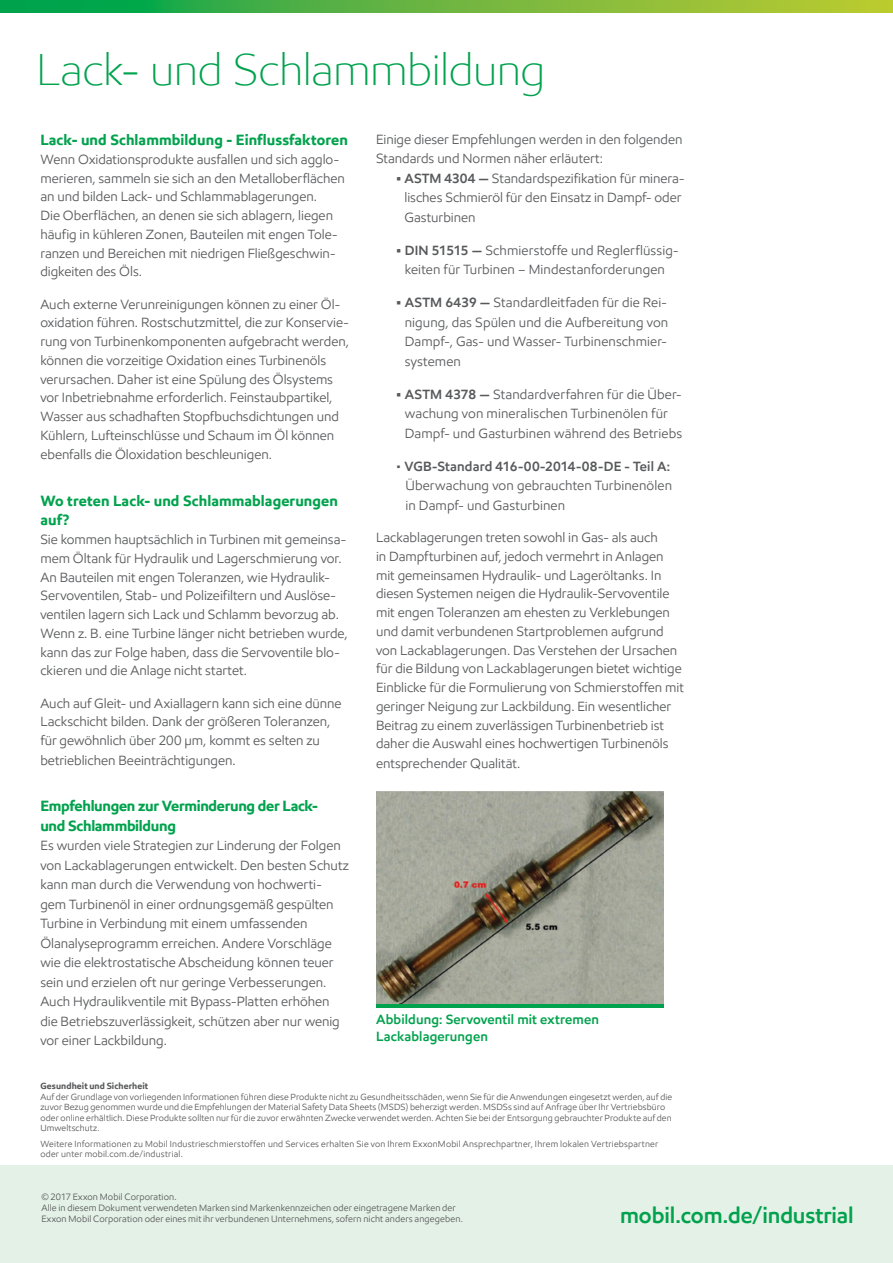
<style>
.page{position:relative;width:893px;height:1263px;background:#fff}
.page>*{position:absolute;margin:0;border:0;box-sizing:border-box;transform-origin:0 0}
.t1{font:300 45px "E Mprint";letter-spacing:-.015em;color:#00a24d}
.t2{font:600 22.5px "E Mprint";letter-spacing:-.005em;color:#00a24d}
.t3{font:700 15px/19.5px "E Mprint";letter-spacing:.005em;color:#00a24d}
.t4{font:700 15px/19.5px "E Mprint";letter-spacing:-.02em;color:#00a24d}
.t5{font:13.5px/18.8px "E Mprint";color:#58595b}
.t6{font:600 13.5px/16.5px "E Mprint";letter-spacing:.01em;color:#00a24d}
.t7{font:9.3px/10.8px "E Mprint";letter-spacing:.01em;color:#58595b}
.t8{font:9px/10.5px "E Mprint";letter-spacing:.015em;color:#58595b}
.t9{font:700 9px "E Mprint";letter-spacing:.01em;color:#58595b}
.s1{font-weight:600}
</style>
<div class="page">
<svg style="left:0;top:0;width:893px;height:13px;background:#62b540"></svg>
<div style="left:0;top:1165px;width:893px;height:98px;background:#e4f1e6"></div>
<img style="left:376px;top:791px;width:287px;height:213px">
<hr style="left:376px;top:1004px;width:287px;height:3px;background:#00a24d">
<h1 class="t1" style="left:37px;top:42px;width:510px">Lack- und Schlammbildung</h1>
<p class="t3" style="left:40px;top:130px;width:309px">Lack- und Schlammbildung - Einflussfaktoren</p>
<p class="t5" style="left:40px;top:150px;width:306px">Wenn Oxidationsprodukte ausfallen und sich agglo&shy;merieren, sammeln sie sich an den Metalloberflächen an und bilden Lack- und Schlammablagerungen.<br>Die Oberflächen, an denen sie sich ablagern, liegen häufig in kühleren Zonen, Bauteilen mit engen Tole&shy;ranzen und Bereichen mit niedrigen Fließgeschwin&shy;digkeiten des Öls.</p>
<p class="t5" style="left:40px;top:294px;width:310px">Auch externe Verunreinigungen können zu einer Öl&shy;oxidation führen. Rostschutzmittel, die zur Konservie&shy;rung von Turbinenkomponenten aufgebracht werden, können die vorzeitige Oxidation eines Turbinenöls verursachen. Daher ist eine Spülung des Ölsystems vor Inbetriebnahme erforderlich. Feinstaubpartikel, Wasser aus schadhaften Stopfbuchsdichtungen und Kühlern, Lufteinschlüsse und Schaum im Öl können ebenfalls die Öloxidation beschleunigen.</p>
<p class="t3" style="left:40px;top:491px;width:299px">Wo treten Lack- und Schlammablagerungen auf?</p>
<p class="t5" style="left:40px;top:530px;width:309px">Sie kommen hauptsächlich in Turbinen mit gemeinsa&shy;mem Öltank für Hydraulik und Lagerschmierung vor.<br>An Bauteilen mit engen Toleranzen, wie Hydraulik-Servoventilen, Stab- und Polizeifiltern und Auslöse&shy;ventilen lagern sich Lack und Schlamm bevorzug ab.<br>Wenn z. B. eine Turbine länger nicht betrieben wurde, kann das zur Folge haben, dass die Servoventile blo&shy;ckieren und die Anlage nicht startet.</p>
<p class="t5" style="left:40px;top:693px;width:303px">Auch auf Gleit- und Axiallagern kann sich eine dünne Lackschicht bilden. Dank der größeren Toleranzen, für gewöhnlich über 200 µm, kommt es selten zu betrieblichen Beeinträchtigungen.</p>
<p class="t4" style="left:40px;top:796px;width:279px">Empfehlungen zur Verminderung der Lack&shy;und Schlammbildung</p>
<p class="t5" style="left:40px;top:836px;width:310px;line-height:19.5px">Es wurden viele Strategien zur Linderung der Folgen von Lackablagerungen entwickelt. Den besten Schutz kann man durch die Verwendung von hochwerti&shy;gem Turbinenöl in einer ordnungsgemäß gespülten Turbine in Verbindung mit einem umfassenden Ölanalyseprogramm erreichen. Andere Vorschläge wie die elektrostatische Abscheidung können teuer sein und erzielen oft nur geringe Verbesserungen.<br>Auch Hydraulikventile mit Bypass-Platten erhöhen die Betriebszuverlässigkeit, schützen aber nur wenig vor einer Lackbildung.</p>
<p class="t5" style="left:376px;top:129px;width:308px;line-height:19.5px">Einige dieser Empfehlungen werden in den folgenden<br>Standards und Normen näher erläutert:</p>
<p class="t5" style="left:404px;top:168px;width:282px;line-height:19.5px;text-indent:-8px"><span class="s1">• ASTM 4304 —</span> Standardspezifikation für minera&shy;lisches Schmieröl für den Einsatz in Dampf- oder<br>Gasturbinen</p>
<p class="t5" style="left:396px;top:240px;width:284px;line-height:19.5px;text-align:center"><span class="s1">• DIN 51515 —</span> Schmierstoffe und Reglerflüssig&shy;keiten für Turbinen – Mindestanforderungen</p>
<p class="t5" style="left:405px;top:293px;width:265px;line-height:19.5px;text-align:justify;text-indent:-8px"><span class="s1">• ASTM 6439 —</span> Standardleitfaden für die Rei&shy;nigung, das Spülen und die Aufbereitung von Dampf-, Gas- und Wasser- Turbinenschmier&shy;systemen</p>
<p class="t5" style="left:405px;top:384px;width:279px;line-height:19.5px;text-indent:-8px"><span class="s1">• ASTM 4378 —</span> Standardverfahren für die Über&shy;wachung von mineralischen Turbinenölen für<br>Dampf- und Gasturbinen während des Betriebs</p>
<p class="t5" style="left:405px;top:456px;width:268px;line-height:19.5px;text-indent:-9px">• <span class="s1">VGB-Standard 416-00-2014-08-DE - Teil A:<br></span>Überwachung von gebrauchten Turbinenölen in Dampf- und Gasturbinen</p>
<p class="t5" style="left:376px;top:528px;width:309px">Lackablagerungen treten sowohl in Gas- als auch<br>in Dampfturbinen auf, jedoch vermehrt in Anlagen mit gemeinsamen Hydraulik- und Lageröltanks. In diesen Systemen neigen die Hydraulik-Servoventile mit engen Toleranzen am ehesten zu Verklebungen und damit verbundenen Startproblemen aufgrund von Lackablagerungen. Das Verstehen der Ursachen für die Bildung von Lackablagerungen bietet wichtige Einblicke für die Formulierung von Schmierstoffen mit geringer Neigung zur Lackbildung. Ein wesentlicher Beitrag zu einem zuverlässigen Turbinenbetrieb ist daher die Auswahl eines hochwertigen Turbinenöls entsprechender Qualität.</p>
<p class="t6" style="left:376px;top:1011px;width:224px">Abbildung: Servoventil mit extremen<br>Lackablagerungen</p>
<p class="t9" style="left:41px;top:1080px;width:109px">Gesundheit und Sicherheit</p>
<p class="t8" style="left:41px;top:1091px;width:633px">Auf der Grundlage von vorliegenden Informationen führen diese Produkte nicht zu Gesundheitsschäden, wenn Sie für die Anwendungen eingesetzt werden, auf die zuvor Bezug genommen wurde und die Empfehlungen der Material Safety Data Sheets (MSDS) beherzigt werden. MSDSs sind auf Anfrage über Ihr Vertriebsbüro oder online erhältlich. Diese Produkte sollten nur für die zuvor erwähnten Zwecke verwendet werden. Achten Sie bei der Entsorgung gebrauchter Produkte auf den Umweltschutz.</p>
<p class="t8" style="left:40px;top:1138px;width:619px">Weitere Informationen zu Mobil Industrieschmierstoffen und Services erhalten Sie von Ihrem ExxonMobil Ansprechpartner, Ihrem lokalen Vertriebspartner oder unter mobil.com.de/industrial.</p>
<p class="t7" style="left:41px;top:1191px;width:423px">© 2017 Exxon Mobil Corporation.<br>Alle in diesem Dokument verwendeten Marken sind Markenkennzeichen oder eingetragene Marken der<br>Exxon Mobil Corporation oder eines mit ihr verbundenen Unternehmens, sofern nicht anders angegeben.</p>
<h2 class="t2" style="left:620px;top:1201px;width:235px">mobil.com.de/industrial</h2>
</div>
